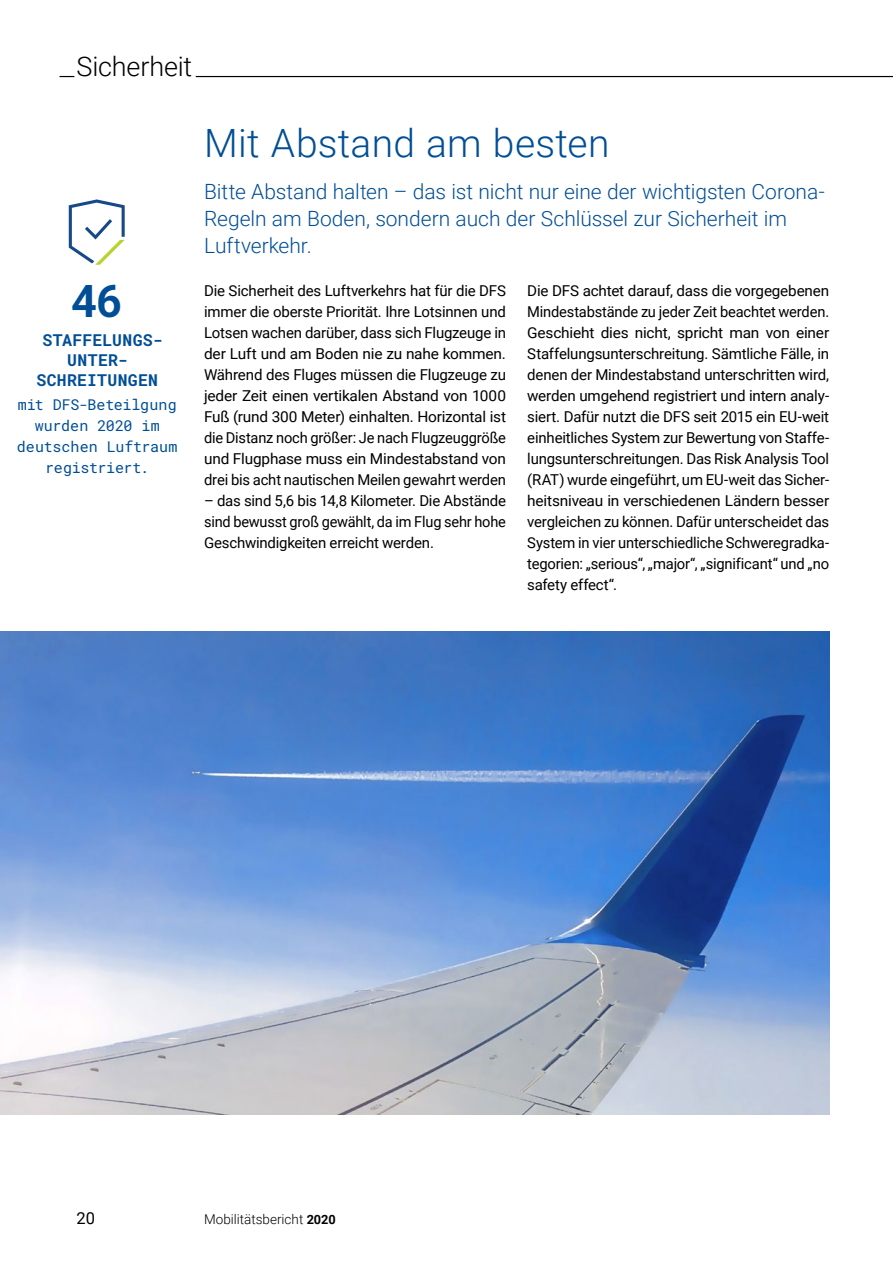
<style>
.page{position:relative;width:893px;height:1263px;background:#fff}
.page>*{position:absolute;margin:0;border:0;box-sizing:border-box;transform-origin:0 0}
.t1{font:700 45px "Roboto Mono";color:#004e96}
.t2{font:300 39px "Roboto";letter-spacing:.01em;color:#004e96}
.t3{font:300 27px "Roboto";letter-spacing:-.005em;color:#000}
.t4{font:300 21px/27px "Roboto";color:#004e96}
.t5{font:700 16.5px/20.2px "Roboto Mono";letter-spacing:.02em;color:#004e96;text-align:center}
.t6{font:16.5px "Roboto";color:#000}
.t7{font:15px/21px "Roboto";letter-spacing:-.015em;color:#000;text-align:justify}
.t8{font:15px/21px "Roboto Mono";letter-spacing:-.01em;color:#004e96;text-align:center}
.t9{font:300 13.5px "Roboto";color:#000}
.s1{font-weight:700;font-size:12.75px}
</style>
<div class="page">
<hr style="left:60px;top:76px;width:833px;height:1px;background:#000">
<div style="left:74px;top:72px;width:122px;height:8px;background:#fff"></div>
<svg style="left:69px;top:199px;width:56px;height:66px"></svg>
<img style="left:0;top:631px;width:829px;height:483px">
<h3 class="t3" style="left:77px;top:55px;width:117px">Sicherheit</h3>
<h1 class="t1" style="left:71px;top:282px;width:54px">46</h1>
<p class="t5" style="left:36px;top:331px;width:127px">STAFFELUNGS-<br>UNTER-<br>SCHREITUNGEN</p>
<p class="t8" style="left:17px;top:395px;width:162px">mit DFS-Beteilgung wurden 2020 im deutschen Luftraum registriert.</p>
<h2 class="t2" style="left:204px;top:126px;width:407px">Mit Abstand am besten</h2>
<h3 class="t4" style="left:204px;top:179px;width:622px">Bitte Abstand halten – das ist nicht nur eine der wichtigsten Corona-<br>Regeln am Boden, sondern auch der Schlüssel zur Sicherheit im<br>Luftverkehr.</h3>
<p class="t7" style="left:204px;top:279px;width:303px">Die Sicherheit des Luftverkehrs hat für die DFS immer die oberste Priorität. Ihre Lotsinnen und Lotsen wachen darüber, dass sich Flugzeuge in der Luft und am Boden nie zu nahe kommen.<br>Während des Fluges müssen die Flugzeuge zu jeder Zeit einen vertikalen Abstand von 1000<br>Fuß (rund 300 Meter) einhalten. Horizontal ist die Distanz noch größer: Je nach Flugzeuggröße und Flugphase muss ein Mindestabstand von drei bis acht nautischen Meilen gewahrt werden</p>
<p class="t7" style="left:204px;top:489px;width:303px">– das sind 5,6 bis 14,8 Kilometer. Die Abstände sind bewusst groß gewählt, da im Flug sehr hohe Geschwindigkeiten erreicht werden.</p>
<p class="t7" style="left:527px;top:279px;width:303px">Die DFS achtet darauf, dass die vorgegebenen Mindestabstände zu jeder Zeit beachtet werden.<br>Geschieht dies nicht, spricht man von einer Staffelungsunterschreitung. Sämtliche Fälle, in denen der Mindestabstand unterschritten wird, werden umgehend registriert und intern analy&shy;siert. Dafür nutzt die DFS seit 2015 ein EU-weit einheitliches System zur Bewertung von Staffe&shy;lungsunterschreitungen. Das Risk Analysis Tool (RAT) wurde eingeführt, um EU-weit das Sicher&shy;heitsniveau in verschiedenen Ländern besser vergleichen zu können. Dafür unterscheidet das System in vier unterschiedliche Schweregradka&shy;tegorien: „serious“, „major“, „significant“ und „no safety effect“.</p>
<p class="t6" style="left:77px;top:1212px;width:20px">20</p>
<p class="t9" style="left:204px;top:1212px;width:133px">Mobilitätsbericht <span class="s1">2020</span></p>
</div>
